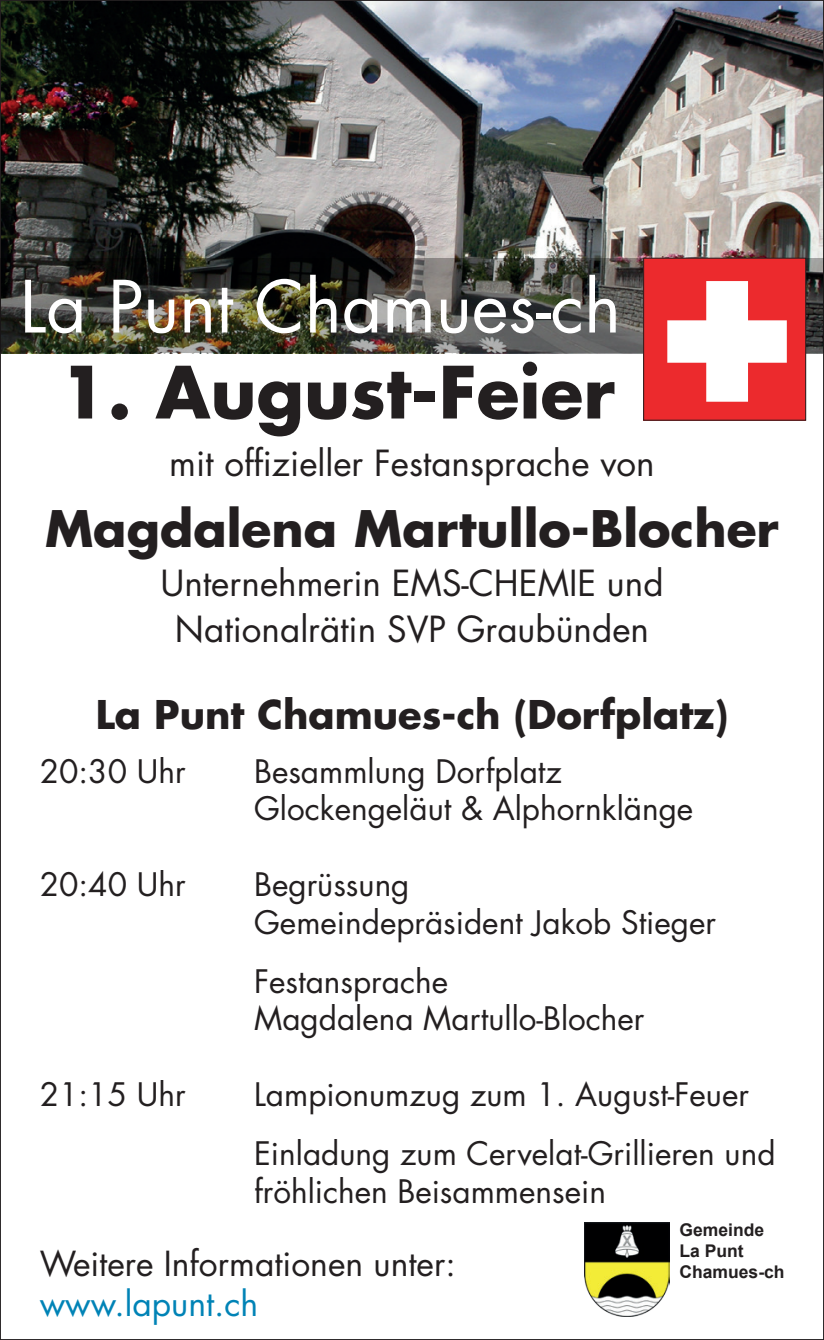
<style>
.page{position:relative;width:824px;height:1340px;background:#fff}
.page>*{position:absolute;margin:0;border:0;box-sizing:border-box;transform-origin:0 0}
.t1{font:70px "Futura";color:#fff}
.t2{font:700 70px "Futura";color:#231f20}
.t3{font:700 49px "Futura";color:#231f20}
.t4{font:700 38.5px "Futura";color:#231f20}
.t5{font:35px/46.2px "Futura";color:#231f20;text-align:center}
.t6{font:33.6px "Futura";color:#231f20}
.t7{font:33.6px "Futura";color:#0083b6}
.t8{font:31.5px/37.8px "Futura";color:#231f20}
.t9{font:700 17.5px/21px "Arial";color:#231f20}
</style>
<div class="page">
<img style="left:2px;top:2px;width:819px;height:351px">
<img style="left:0;top:258px;width:823px;height:94px">
<img style="left:584px;top:1222px;width:85px;height:94px">
<div style="left:643px;top:258px;width:162px;height:162px;background:#ec2a2d"></div>
<svg style="left:667px;top:281px;width:119px;height:121px"></svg>
<div style="left:643px;top:258px;width:163px;height:162px;border:1px solid #231f20"></div>
<h1 class="t1" style="left:20px;top:258px;width:602px">La Punt Chamues-ch</h1>
<h1 class="t2" style="left:60px;top:343px;width:557px">1. August-Feier</h1>
<p class="t5" style="left:169px;top:439px;width:487px">mit offizieller Festansprache von</p>
<h2 class="t3" style="left:45px;top:494px;width:735px">Magdalena Martullo-Blocher</h2>
<p class="t5" style="left:160px;top:559px;width:504px">Unternehmerin EMS-CHEMIE und<br>Nationalrätin SVP Graubünden</p>
<p class="t4" style="left:96px;top:688px;width:634px">La Punt Chamues-ch (Dorfplatz)</p>
<p class="t8" style="left:40px;top:751px;width:147px">20:30 Uhr</p>
<p class="t8" style="left:254px;top:751px;width:440px">Besammlung Dorfplatz<br>Glockengeläut &amp; Alphornklänge</p>
<p class="t8" style="left:40px;top:865px;width:147px">20:40 Uhr</p>
<p class="t8" style="left:254px;top:865px;width:463px">Begrüssung<br>Gemeindepräsident Jakob Stieger</p>
<p class="t8" style="left:254px;top:961px;width:392px">Festansprache<br>Magdalena Martullo-Blocher</p>
<p class="t8" style="left:40px;top:1075px;width:147px">21:15 Uhr</p>
<p class="t8" style="left:254px;top:1064px;width:523px;line-height:58.8px">Lampionumzug zum 1. August-Feuer<br>Einladung zum Cervelat-Grillieren und</p>
<p class="t8" style="left:254px;top:1171px;width:353px">fröhlichen Beisammensein</p>
<p class="t6" style="left:40px;top:1240px;width:417px">Weitere Informationen unter:</p>
<p class="t7" style="left:40px;top:1280px;width:220px">www.lapunt.ch</p>
<p class="t9" style="left:679px;top:1219px;width:107px">Gemeinde<br>La Punt<br>Chamues-ch</p>
</div>
